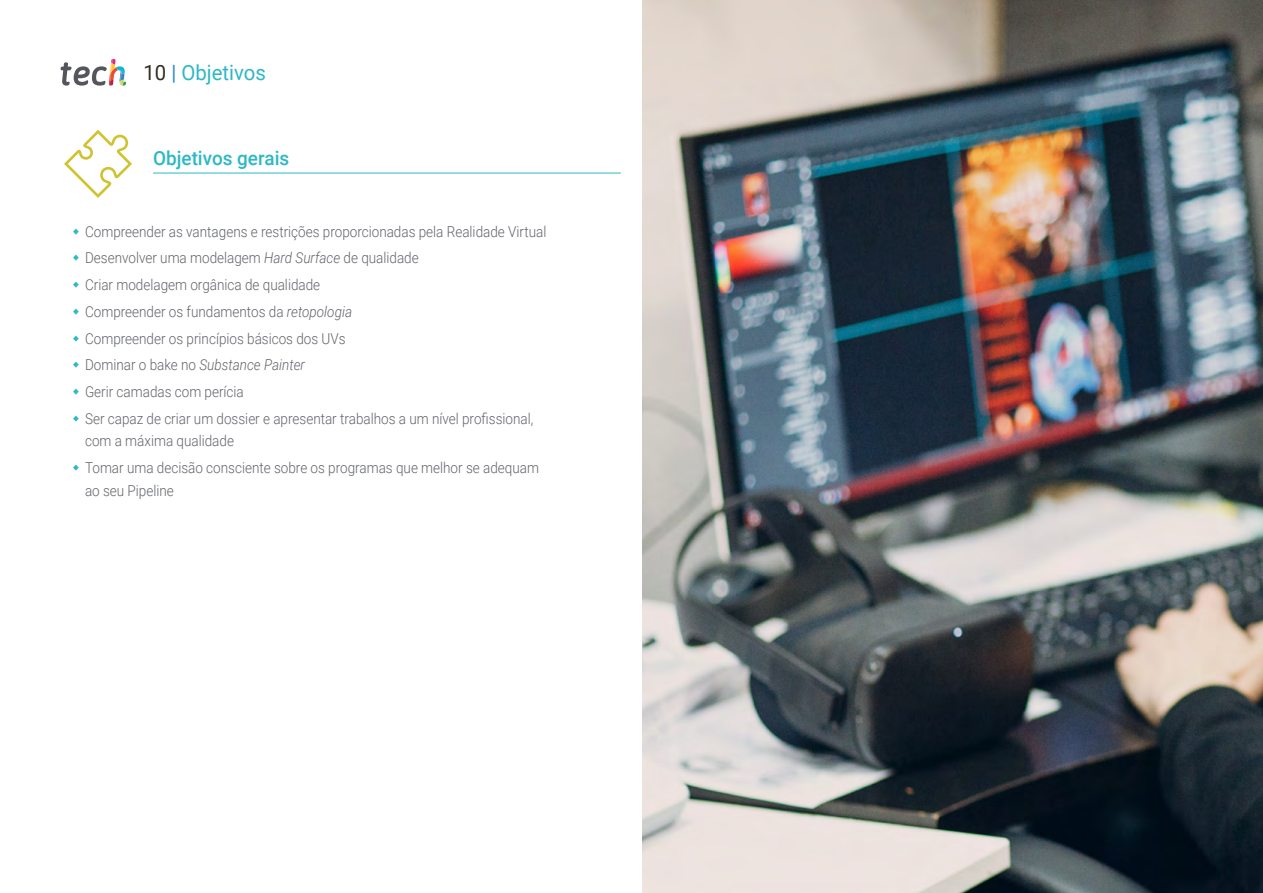
<style>
.page{position:relative;width:1263px;height:893px;background:#fff}
.page>*{position:absolute;margin:0;border:0;box-sizing:border-box;transform-origin:0 0}
.t1{font:21px "Roboto";color:#2db8c5}
.t2{font:500 19.5px "Roboto";color:#2db8c5}
.t3{font:300 15px/26.7px "Roboto";color:#61646a;scale:.9 1}
.s1{color:#312e20}
.s2{color:#2488c9}
.s3{font-style:italic}
</style>
<div class="page">
<hr style="left:153px;top:173px;width:468px;height:1px;background:#2db8c5">
<svg style="left:64px;top:130px;width:68px;height:68px"></svg>
<img style="left:642px;top:0;width:621px;height:893px">
<svg style="left:61px;top:59px;width:65px;height:27px"></svg>
<h1 class="t1" style="left:144px;top:57px;width:124px"><span class="s1">10</span> <span class="s2">|</span> Objetivos</h1>
<h2 class="t2" style="left:153px;top:144px;width:138px">Objetivos gerais</h2>
<p class="t3" style="left:85px;top:217px;width:514px">Compreender as vantagens e restrições proporcionadas pela Realidade Virtual Desenvolver uma modelagem <span class="s3">Hard Surface</span> de qualidade<br>Criar modelagem orgânica de qualidade<br>Compreender os fundamentos da <span class="s3">retopologia<br></span>Compreender os princípios básicos dos UVs<br>Dominar o bake no <span class="s3">Substance Painter<br></span>Gerir camadas com perícia<br>Ser capaz de criar um dossier e apresentar trabalhos a um nível profissional,</p>
<p class="t3" style="left:85px;top:427px;width:506px">com a máxima qualidade<br>Tomar uma decisão consciente sobre os programas que melhor se adequam</p>
<p class="t3" style="left:85px;top:476px;width:100px">ao seu Pipeline</p>
</div>
